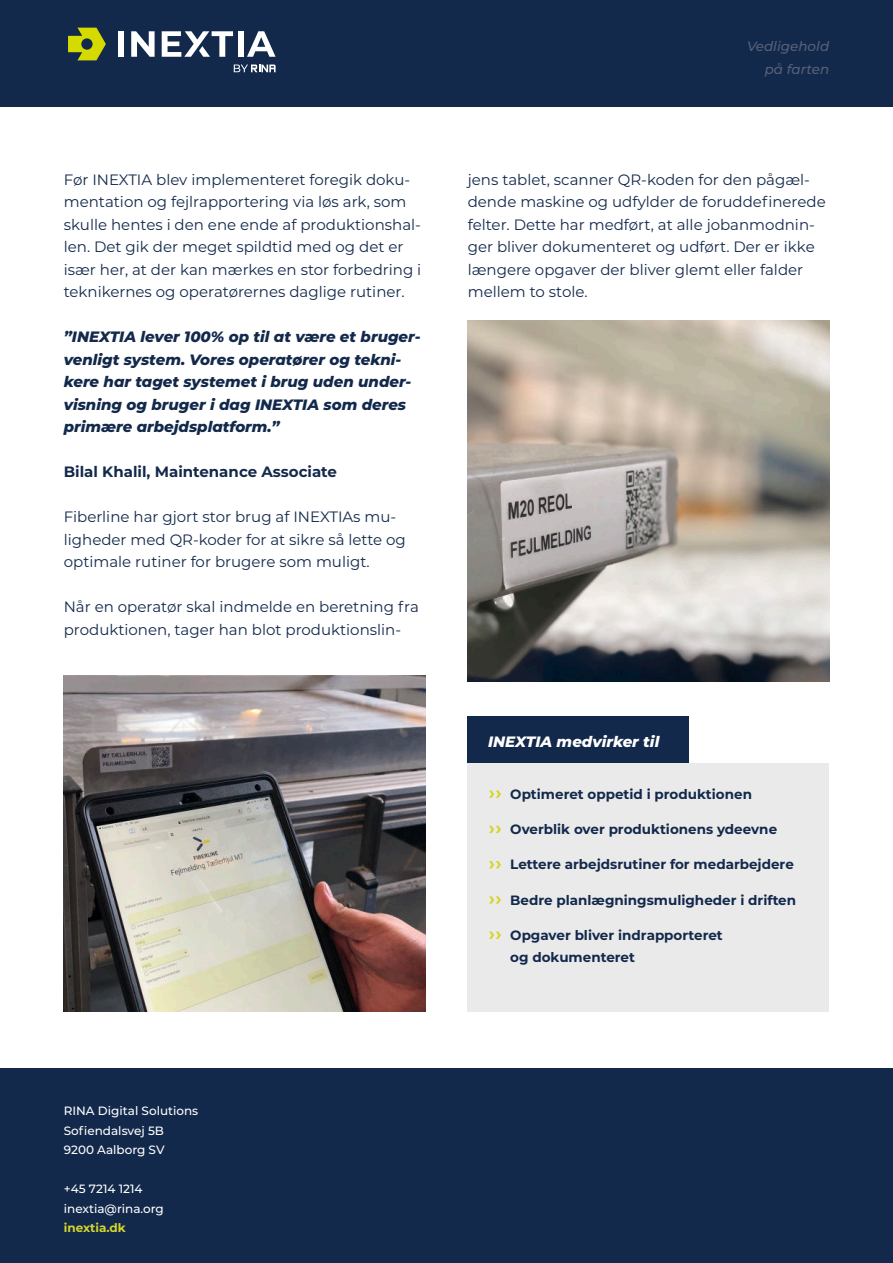
<style>
.page{position:relative;width:893px;height:1263px;background:#fff}
.page>*{position:absolute;margin:0;border:0;box-sizing:border-box;transform-origin:0 0}
.t1{font:15px/22.5px "Montserrat";color:#13294b}
.t2{font:italic 800 15px/22.5px "Montserrat";color:#13294b}
.t3{font:700 15px "Montserrat";color:#13294b}
.t4{font:italic 800 15px "Montserrat";color:#fff}
.t5{font:700 13.5px/22.5px "Montserrat";color:#13294b}
.t6{font:italic 500 13.5px/22.5px "Montserrat";color:#566077;text-align:right}
.t7{font:500 12px/19.5px "Montserrat";color:#fff}
.t8{font:700 12px "Montserrat";color:#d5d62c}
</style>
<div class="page">
<div style="left:0;top:0;width:893px;height:106px;background:#13294b"></div>
<div style="left:0;top:1068px;width:893px;height:195px;background:#13294b"></div>
<div style="left:118px;top:31px;width:6px;height:26px;background:#fff"></div>
<svg style="left:131px;top:31px;width:24px;height:26px"></svg>
<div style="left:238px;top:31px;width:6px;height:26px;background:#fff"></div>
<svg style="left:247px;top:31px;width:29px;height:26px"></svg>
<svg style="left:162px;top:31px;width:71px;height:26px"></svg>
<svg style="left:68px;top:28px;width:38px;height:32px"></svg>
<svg style="left:234px;top:65px;width:42px;height:7px"></svg>
<img style="left:468px;top:320px;width:361px;height:361px">
<div style="left:468px;top:764px;width:361px;height:248px;background:#eaeaeb"></div>
<svg style="left:489px;top:790px;width:12px;height:8px"></svg>
<svg style="left:489px;top:826px;width:12px;height:7px"></svg>
<svg style="left:489px;top:861px;width:12px;height:7px"></svg>
<svg style="left:489px;top:896px;width:12px;height:8px"></svg>
<svg style="left:489px;top:931px;width:12px;height:8px"></svg>
<div style="left:468px;top:716px;width:221px;height:47px;background:#13294b"></div>
<img style="left:64px;top:675px;width:361px;height:336px">
<p class="t1" style="left:64px;top:169px;width:359px">Før INEXTIA blev implementeret foregik doku&shy;mentation og fejlrapportering via løs ark, som skulle hentes i den ene ende af produktionshal&shy;len. Det gik der meget spildtid med og det er især her, at der kan mærkes en stor forbedring i teknikernes og operatørernes daglige rutiner.</p>
<p class="t2" style="left:64px;top:326px;width:358px">”INEXTIA lever 100% op til at være et bruger&shy;venligt system. Vores operatører og tekni&shy;kere har taget systemet i brug uden under&shy;visning og bruger i dag INEXTIA som deres primære arbejdsplatform.”</p>
<p class="t3" style="left:64px;top:465px;width:275px">Bilal Khalil, Maintenance Associate</p>
<p class="t1" style="left:64px;top:506px;width:344px">Fiberline har gjort stor brug af INEXTIAs mu&shy;ligheder med QR-koder for at sikre så lette og optimale rutiner for brugere som muligt.</p>
<p class="t1" style="left:64px;top:596px;width:357px">Når en operatør skal indmelde en beretning fra produktionen, tager han blot produktionslin-</p>
<p class="t6" style="left:747px;top:36px;width:84px">Vedligehold på farten</p>
<p class="t1" style="left:468px;top:169px;width:359px">jens tablet, scanner QR-koden for den pågæl&shy;dende maskine og udfylder de foruddefinerede felter. Dette har medført, at alle jobanmodnin&shy;ger bliver dokumenteret og udført. Der er ikke længere opgaver der bliver glemt eller falder mellem to stole.</p>
<p class="t4" style="left:488px;top:734px;width:173px">INEXTIA medvirker til</p>
<p class="t5" style="left:510px;top:783px;width:243px">Optimeret oppetid i produktionen</p>
<p class="t5" style="left:510px;top:819px;width:268px">Overblik over produktionens ydeevne</p>
<p class="t5" style="left:510px;top:854px;width:285px">Lettere arbejdsrutiner for medarbejdere</p>
<p class="t5" style="left:510px;top:889px;width:287px">Bedre planlægningsmuligheder i driften</p>
<p class="t5" style="left:510px;top:924px;width:214px">Opgaver bliver indrapporteret og dokumenteret</p>
<p class="t7" style="left:64px;top:1102px;width:136px">RINA Digital Solutions<br>Sofiendalsvej 5B<br>9200 Aalborg SV</p>
<p class="t7" style="left:64px;top:1180px;width:102px">+45 7214 1214 inextia@rina.org</p>
<p class="t8" style="left:64px;top:1221px;width:64px">inextia.dk</p>
</div>
